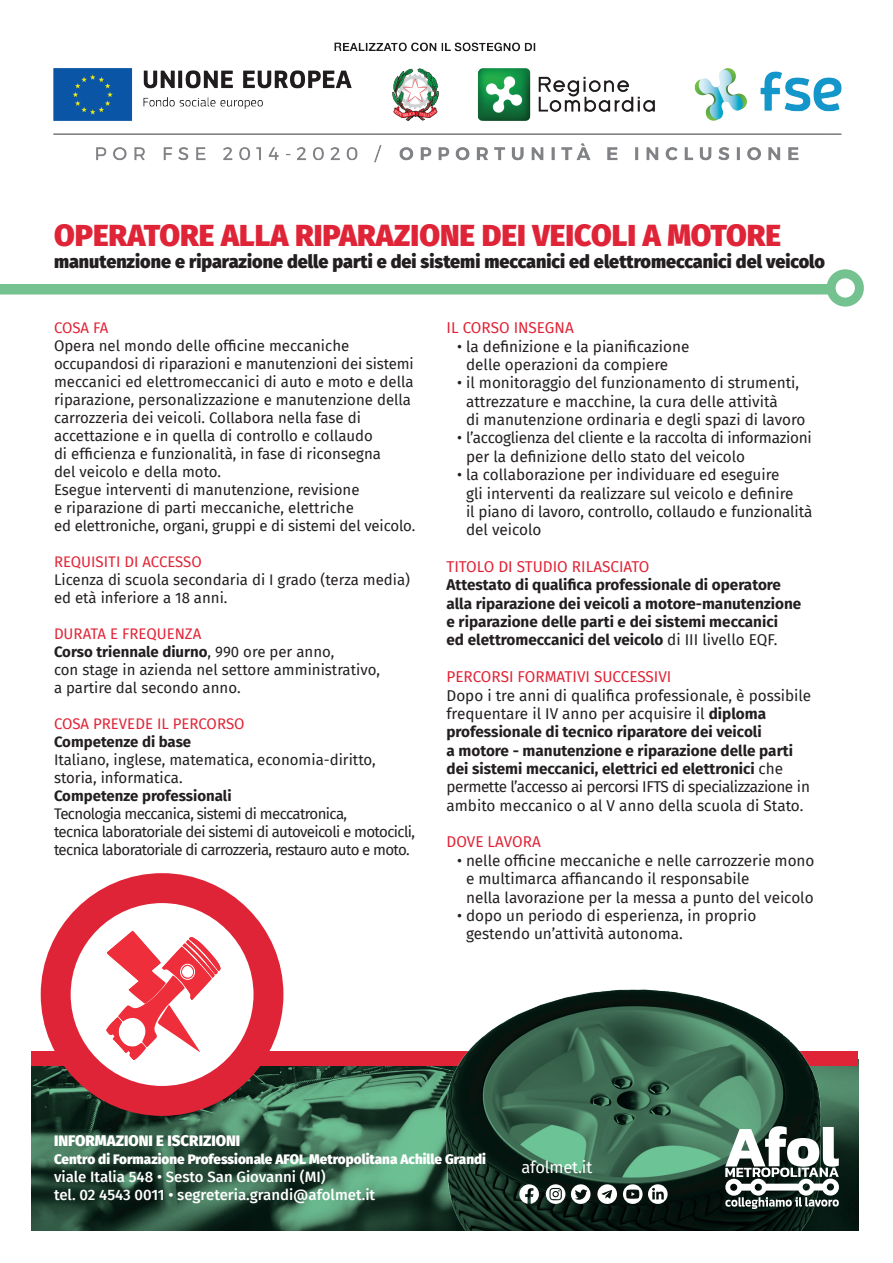
<style>
.page{position:relative;width:893px;height:1263px;background:#fff}
.page>*{position:absolute;margin:0;border:0;box-sizing:border-box;transform-origin:0 0}
.t1{font:900 30px "Fira Sans";color:#e02437}
.t2{font:900 18px "Fira Sans";color:#231f20}
.t3{font:16.5px "Fira Sans";letter-spacing:-.01em;color:#fff}
.t4{font:15.3px/18.3px "Fira Sans";color:#231f20}
.t5{font:700 15.3px/18.3px "Fira Sans";color:#231f20}
.t6{font:15.3px/18.3px "Fira Sans";letter-spacing:-.02em;color:#231f20}
.t7{font:15.3px "Fira Sans";color:#e02437}
.t8{font:15px/18px "Fira Sans";color:#231f20}
.t9{font:15px/18px "Fira Sans";letter-spacing:-.04em;color:#231f20}
.t10{font:500 15px/18px "Fira Sans";color:#fff}
.t11{font:15px "Fira Sans";color:#e02437}
.t12{font:700 15px "Fira Sans";color:#231f20}
.t13{font:900 15px "Fira Sans";color:#fff}
.t14{font:900 13.5px "Fira Sans";color:#fff}
.s1{color:#e02437}
.s2{font-weight:700}
.s3{font-weight:400}
</style>
<div class="page">
<img style="left:53px;top:42px;width:789px;height:121px">
<img style="left:31px;top:1065px;width:394px;height:165px">
<div style="left:31px;top:1051px;width:827px;height:14px;background:#e02437"></div>
<svg style="left:56px;top:888px;width:212px;height:213px"></svg>
<div style="left:41px;top:873px;width:242px;height:243px;border:30px solid #e02437;border-radius:50%"></div>
<div style="left:0;top:284px;width:829px;height:10px;background:#74c28f"></div>
<div style="left:827px;top:269px;width:37px;height:38px;border:9px solid #74c28f;border-radius:50%"></div>
<img style="left:425px;top:989px;width:434px;height:241px">
<svg style="left:725px;top:1126px;width:114px;height:83px"></svg>
<svg style="left:519px;top:1184px;width:20px;height:20px"></svg>
<svg style="left:546px;top:1184px;width:19px;height:20px"></svg>
<svg style="left:571px;top:1184px;width:19px;height:20px"></svg>
<svg style="left:623px;top:1184px;width:45px;height:20px"></svg>
<svg style="left:597px;top:1184px;width:20px;height:20px"></svg>
<svg style="left:106px;top:928px;width:115px;height:132px"></svg>
<div style="left:183px;top:966px;width:9px;height:11px;background:#fff;border-radius:50%"></div>
<h1 class="t1" style="left:54px;top:209px;width:729px">OPERATORE ALLA RIPARAZIONE DEI VEICOLI A MOTORE</h1>
<p class="t2" style="left:54px;top:245px;width:772px">manutenzione e riparazione delle parti e dei sistemi meccanici ed elettromeccanici del veicolo</p>
<p class="t11" style="left:54px;top:316px;width:56px">COSA FA</p>
<p class="t8" style="left:54px;top:336px;width:363px">Opera nel mondo delle officine meccaniche occupandosi di riparazioni e manutenzioni dei sistemi meccanici ed elettromeccanici di auto e moto e della riparazione, personalizzazione e manutenzione della carrozzeria dei veicoli. Collabora nella fase di accettazione e in quella di controllo e collaudo<br>di efficienza e funzionalità, in fase di riconsegna<br>del veicolo e della moto.<br>Esegue interventi di manutenzione, revisione<br>e riparazione di parti meccaniche, elettriche<br>ed elettroniche, organi, gruppi e di sistemi del veicolo.</p>
<p class="t11" style="left:54px;top:550px;width:149px">REQUISITI DI ACCESSO</p>
<p class="t8" style="left:54px;top:570px;width:358px">Licenza di scuola secondaria di I grado (terza media) ed età inferiore a 18 anni.</p>
<p class="t8" style="left:54px;top:624px;width:327px"><span class="s1">DURATA E FREQUENZA<br></span><span class="s2">Corso triennale diurno</span>, 990 ore per anno,<br>con stage in azienda nel settore amministrativo, a partire dal secondo anno.</p>
<p class="t11" style="left:54px;top:712px;width:192px">COSA PREVEDE IL PERCORSO</p>
<p class="t12" style="left:54px;top:729px;width:139px">Competenze di base</p>
<p class="t8" style="left:54px;top:750px;width:323px">Italiano, inglese, matematica, economia-diritto, storia, informatica.</p>
<p class="t12" style="left:54px;top:783px;width:179px">Competenze professionali</p>
<p class="t9" style="left:54px;top:804px;width:363px">Tecnologia meccanica, sistemi di meccatronica,<br>tecnica laboratoriale dei sistemi di autoveicoli e motocicli, tecnica laboratoriale di carrozzeria, restauro auto e moto.</p>
<p class="t7" style="left:446px;top:316px;width:129px">IL CORSO INSEGNA</p>
<p class="t4" style="left:466px;top:337px;width:225px;text-indent:-9px">• la definizione e la pianificazione delle operazioni da compiere</p>
<p class="t4" style="left:466px;top:373px;width:341px;text-indent:-9px">• il monitoraggio del funzionamento di strumenti, attrezzature e macchine, la cura delle attività<br>di manutenzione ordinaria e degli spazi di lavoro</p>
<p class="t6" style="left:466px;top:428px;width:347px;text-indent:-9px">• l’accoglienza del cliente e la raccolta di informazioni per la definizione dello stato del veicolo</p>
<p class="t4" style="left:466px;top:465px;width:348px;text-indent:-9px">• la collaborazione per individuare ed eseguire<br>gli interventi da realizzare sul veicolo e definire<br>il piano di lavoro, controllo, collaudo e funzionalità del veicolo</p>
<p class="t7" style="left:446px;top:555px;width:204px">TITOLO DI STUDIO RILASCIATO</p>
<p class="t5" style="left:446px;top:575px;width:356px">Attestato di qualifica professionale di operatore alla riparazione dei veicoli a motore-manutenzione e riparazione delle parti e dei sistemi meccanici<br>ed elettromeccanici del veicolo <span class="s3">di III livello EQF.</span></p>
<p class="t7" style="left:446px;top:665px;width:226px">PERCORSI FORMATIVI SUCCESSIVI</p>
<p class="t4" style="left:446px;top:686px;width:366px">Dopo i tre anni di qualifica professionale, è possibile frequentare il IV anno per acquisire il <span class="s2">diploma professionale di tecnico riparatore dei veicoli<br>a motore - manutenzione e riparazione delle parti dei sistemi meccanici, elettrici ed elettronici</span> che permette l’accesso ai percorsi IFTS di specializzazione in ambito meccanico o al V anno della scuola di Stato.</p>
<p class="t7" style="left:446px;top:830px;width:96px">DOVE LAVORA</p>
<p class="t4" style="left:466px;top:851px;width:350px;text-indent:-9px">• nelle officine meccaniche e nelle carrozzerie mono e multimarca affiancando il responsabile<br>nella lavorazione per la messa a punto del veicolo</p>
<p class="t4" style="left:466px;top:906px;width:292px;text-indent:-9px">• dopo un periodo di esperienza, in proprio gestendo un’attività autonoma.</p>
<p class="t13" style="left:54px;top:1127px;width:188px">INFORMAZIONI E ISCRIZIONI</p>
<p class="t14" style="left:54px;top:1147px;width:433px">Centro di Formazione Professionale AFOL Metropolitana Achille Grandi</p>
<p class="t10" style="left:54px;top:1166px;width:323px">viale Italia 548 • Sesto San Giovanni (MI)<br>tel. 02 4543 0011 • segreteria.grandi@afolmet.it</p>
<p class="t3" style="left:521px;top:1155px;width:111px">www.afolmet.it</p>
<p class="t3" style="left:521px;top:1155px;width:73px">afolmet.it</p>
</div>
